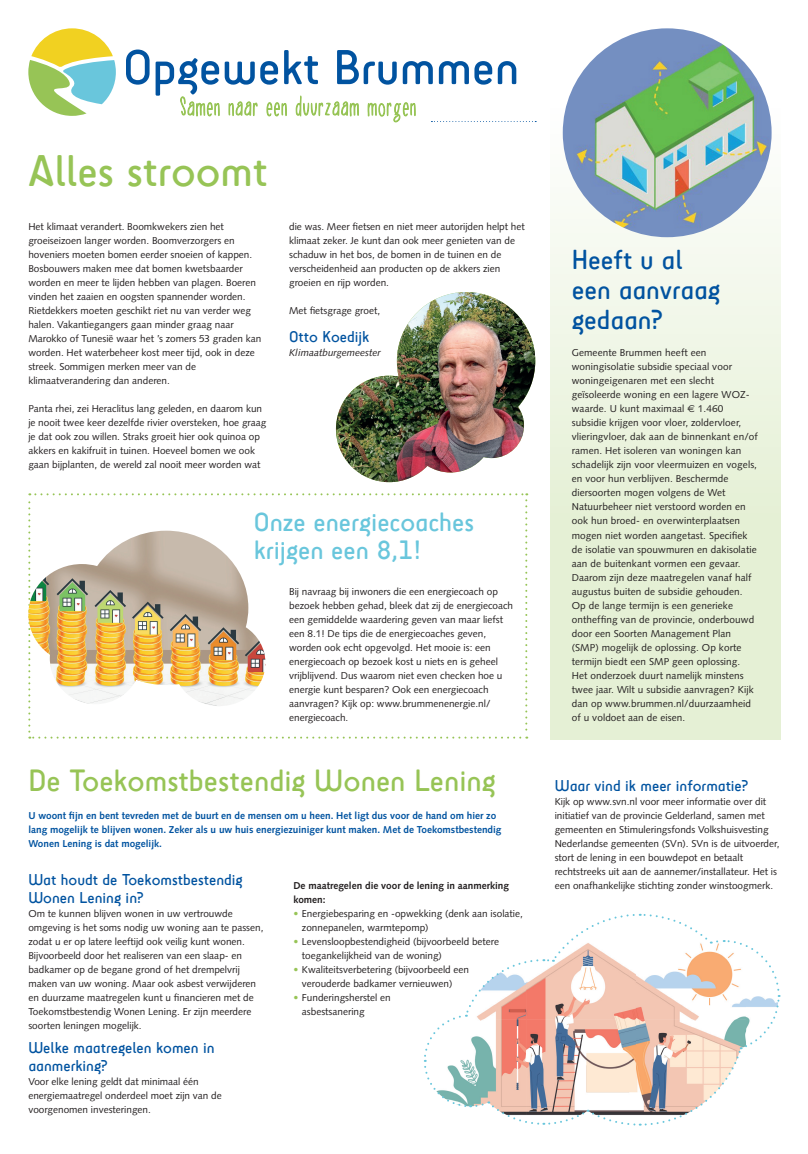
<style>
.page{position:relative;width:808px;height:1154px;background:#fff}
.page>*{position:absolute;margin:0;border:0;box-sizing:border-box;transform-origin:0 0}
.t1{font:45px "Sci Fly Sans";color:#97c456}
.t2{font:31.3px "Sci Fly Sans";color:#97c456}
.t3{font:28px/30px "Sci Fly Sans";color:#0153a0}
.t4{font:27px/28.3px "Sci Fly Sans";color:#69c6dc}
.t5{font:16px/18px "Sci Fly Sans";color:#0153a0}
.t6{font:10px/14px "Syntax";color:#231f20}
.t7{font:700 10px/14px "Syntax";color:#0153a0}
.t8{font:700 10px/14px "Syntax";color:#231f20}
.t9{font:italic 10px "Syntax";color:#231f20}
.s1{color:#97c456}
.s2{font-family:"Euro Sans"}
</style>
<div class="page">
<div style="left:550px;top:103px;width:231px;height:637px;background:linear-gradient(to bottom,#fafbf9,#e0edcc)"></div>
<svg style="left:28px;top:493px;width:499px;height:245px"></svg>
<svg style="left:28px;top:28px;width:88px;height:88px"></svg>
<svg style="left:126px;top:50px;width:410px;height:73px"></svg>
<img style="left:28px;top:531px;width:237px;height:175px">
<img style="left:563px;top:28px;width:208px;height:209px;border-radius:104px">
<svg style="left:424px;top:913px;width:357px;height:213px"></svg>
<img style="left:336px;top:292px;width:199px;height:190px">
<h1 class="t1" style="left:28px;top:144px;width:241px">Alles stroomt</h1>
<p class="t6" style="left:28px;top:220px;width:234px">Het klimaat verandert. Boomkwekers zien het groeiseizoen langer worden. Boomverzorgers en hoveniers moeten bomen eerder snoeien of kappen.<br>Bosbouwers maken mee dat bomen kwetsbaarder worden en meer te lijden hebben van plagen. Boeren vinden het zaaien en oogsten spannender worden.<br>Rietdekkers moeten geschikt riet nu van verder weg halen. Vakantiegangers gaan minder graag naar Marokko of Tunesië waar het ’s zomers 53 graden kan worden. Het waterbeheer kost meer tijd, ook in deze streek. Sommigen merken meer van de klimaatverandering dan anderen.</p>
<p class="t6" style="left:28px;top:402px;width:240px">Panta rhei, zei Heraclitus lang geleden, en daarom kun je nooit twee keer dezelfde rivier oversteken, hoe graag je dat ook zou willen. Straks groeit hier ook quinoa op akkers en kakifruit in tuinen. Hoeveel bomen we ook gaan bijplanten, de wereld zal nooit meer worden wat</p>
<p class="t6" style="left:289px;top:220px;width:237px">die was. Meer fietsen en niet meer autorijden helpt het klimaat zeker. Je kunt dan ook meer genieten van de schaduw in het bos, de bomen in de tuinen en de verscheidenheid aan producten op de akkers zien groeien en rijp worden.</p>
<p class="t6" style="left:289px;top:304px;width:93px">Met fietsgrage groet,</p>
<h3 class="t5" style="left:289px;top:328px;width:82px">Otto Koedijk</h3>
<p class="t9" style="left:289px;top:347px;width:93px">Klimaatburgemeester</p>
<h3 class="t4" style="left:254px;top:507px;width:222px">Onze energiecoaches krijgen een 8,1!</h3>
<p class="t6" style="left:289px;top:584px;width:225px">Bij navraag bij inwoners die een energiecoach op bezoek hebben gehad, bleek dat zij de energiecoach een gemiddelde waardering geven van maar liefst een 8.1! De tips die de energiecoaches geven, worden ook echt opgevolgd. Het mooie is: een energiecoach op bezoek kost u niets en is geheel vrijblijvend. Dus waarom niet even checken hoe u energie kunt besparen? Ook een energiecoach aanvragen? Kijk op: www.brummenenergie.nl/ energiecoach.</p>
<h2 class="t2" style="left:28px;top:762px;width:469px">De Toekomstbestendig Wonen Lening</h2>
<p class="t7" style="left:28px;top:808px;width:475px">U woont fijn en bent tevreden met de buurt en de mensen om u heen. Het ligt dus voor de hand om hier zo lang mogelijk te blijven wonen. Zeker als u uw huis energiezuiniger kunt maken. Met de Toekomstbestendig<br>Wonen Lening is dat mogelijk.</p>
<h3 class="t5" style="left:28px;top:870px;width:216px">Wat houdt de Toekomstbestendig<br>Wonen Lening in?</h3>
<p class="t6" style="left:28px;top:906px;width:237px">Om te kunnen blijven wonen in uw vertrouwde omgeving is het soms nodig uw woning aan te passen, zodat u er op latere leeftijd ook veilig kunt wonen.<br>Bijvoorbeeld door het realiseren van een slaap- en badkamer op de begane grond of het drempelvrij maken van uw woning. Maar ook asbest verwijderen en duurzame maatregelen kunt u financieren met de Toekomstbestendig Wonen Lening. Er zijn meerdere soorten leningen mogelijk.</p>
<h3 class="t5" style="left:28px;top:1038px;width:188px">Welke maatregelen komen in aanmerking?</h3>
<p class="t6" style="left:28px;top:1074px;width:195px">Voor elke lening geldt dat minimaal één energiemaatregel onderdeel moet zijn van de voorgenomen investeringen.</p>
<p class="t8" style="left:293px;top:878px;width:217px">De maatregelen die voor de lening in aanmerking komen:</p>
<p class="t6" style="left:302px;top:906px;width:222px;text-indent:-8px"><span class="s1">•</span> Energiebesparing en -opwekking (denk aan isolatie, zonnepanelen, warmtepomp)</p>
<p class="t6" style="left:302px;top:934px;width:199px;text-indent:-8px"><span class="s1">•</span> Levensloopbestendigheid (bijvoorbeeld betere toegankelijkheid van de woning)</p>
<p class="t6" style="left:302px;top:962px;width:169px;text-indent:-8px"><span class="s1">•</span> Kwaliteitsverbetering (bijvoorbeeld een verouderde badkamer vernieuwen)</p>
<p class="t6" style="left:302px;top:990px;width:90px;text-indent:-8px"><span class="s1">•</span> Funderingsherstel en asbestsanering</p>
<h3 class="t3" style="left:572px;top:244px;width:150px">Heeft u al een aanvraag gedaan?</h3>
<p class="t6" style="left:572px;top:346px;width:188px">Gemeente Brummen heeft een woningisolatie subsidie speciaal voor woningeigenaren met een slecht geïsoleerde woning en een lagere WOZ&shy;waarde. U kunt maximaal <span class="s2">€</span> 1.460 subsidie krijgen voor vloer, zoldervloer, vlieringvloer, dak aan de binnenkant en/of ramen. Het isoleren van woningen kan schadelijk zijn voor vleermuizen en vogels, en voor hun verblijven. Beschermde diersoorten mogen volgens de Wet Natuurbeheer niet verstoord worden en ook hun broed- en overwinterplaatsen mogen niet worden aangetast. Specifiek de isolatie van spouwmuren en dakisolatie aan de buitenkant vormen een gevaar.<br>Daarom zijn deze maatregelen vanaf half augustus buiten de subsidie gehouden.<br>Op de lange termijn is een generieke ontheffing van de provincie, onderbouwd door een Soorten Management Plan (SMP) mogelijk de oplossing. Op korte termijn biedt een SMP geen oplossing.<br>Het onderzoek duurt namelijk minstens twee jaar. Wilt u subsidie aanvragen? Kijk dan op www.brummen.nl/duurzaamheid of u voldoet aan de eisen.</p>
<h3 class="t5" style="left:555px;top:776px;width:195px">Waar vind ik meer informatie?</h3>
<p class="t6" style="left:555px;top:794px;width:226px">Kijk op www.svn.nl voor meer informatie over dit initiatief van de provincie Gelderland, samen met gemeenten en Stimuleringsfonds Volkshuisvesting Nederlandse gemeenten (SVn). SVn is de uitvoerder, stort de lening in een bouwdepot en betaalt rechtstreeks uit aan de aannemer/installateur. Het is een onafhankelijke stichting zonder winstoogmerk.</p>
</div>
